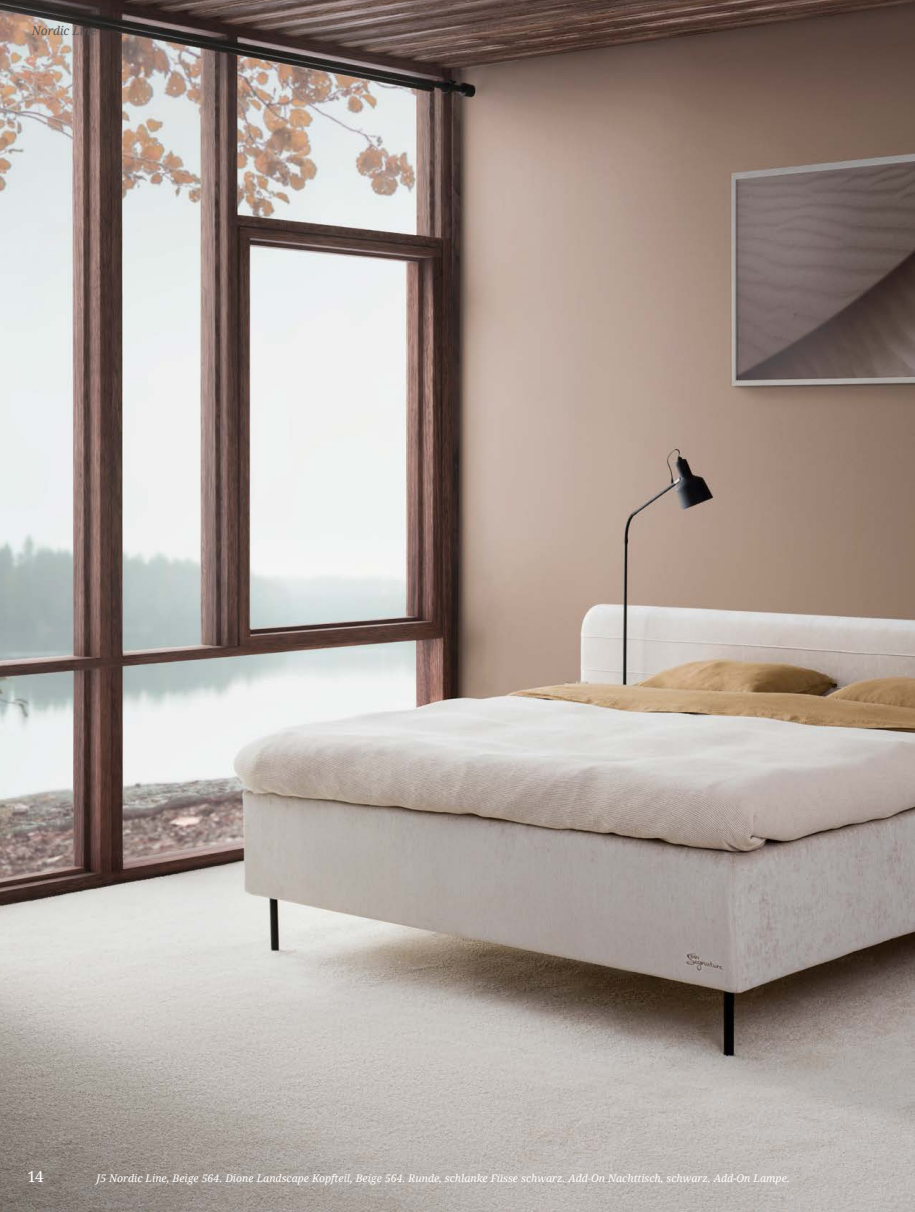
<style>
.page{position:relative;width:915px;height:1212px;background:#fff}
.page>*{position:absolute;margin:0;border:0;box-sizing:border-box;transform-origin:0 0}
.t1{font:15px "Droid Serif";color:#fff}
.t2{font:italic 12px "Droid Serif";letter-spacing:-.01em;color:#575756}
.t3{font:italic 10.5px "Droid Serif";color:#fff}
</style>
<div class="page">
<img style="left:0;top:0;width:914px;height:1212px">
<p class="t2" style="left:32px;top:24px;width:66px">Nordic Line</p>
<h1 class="t1" style="left:27px;top:1166px;width:18px">14</h1>
<p class="t3" style="left:97px;top:1172px;width:694px">J5 Nordic Line, Beige 564. Dione Landscape Kopfteil, Beige 564. Runde, schlanke Füsse schwarz. Add-On Nachttisch, schwarz. Add-On Lampe.</p>
</div>
